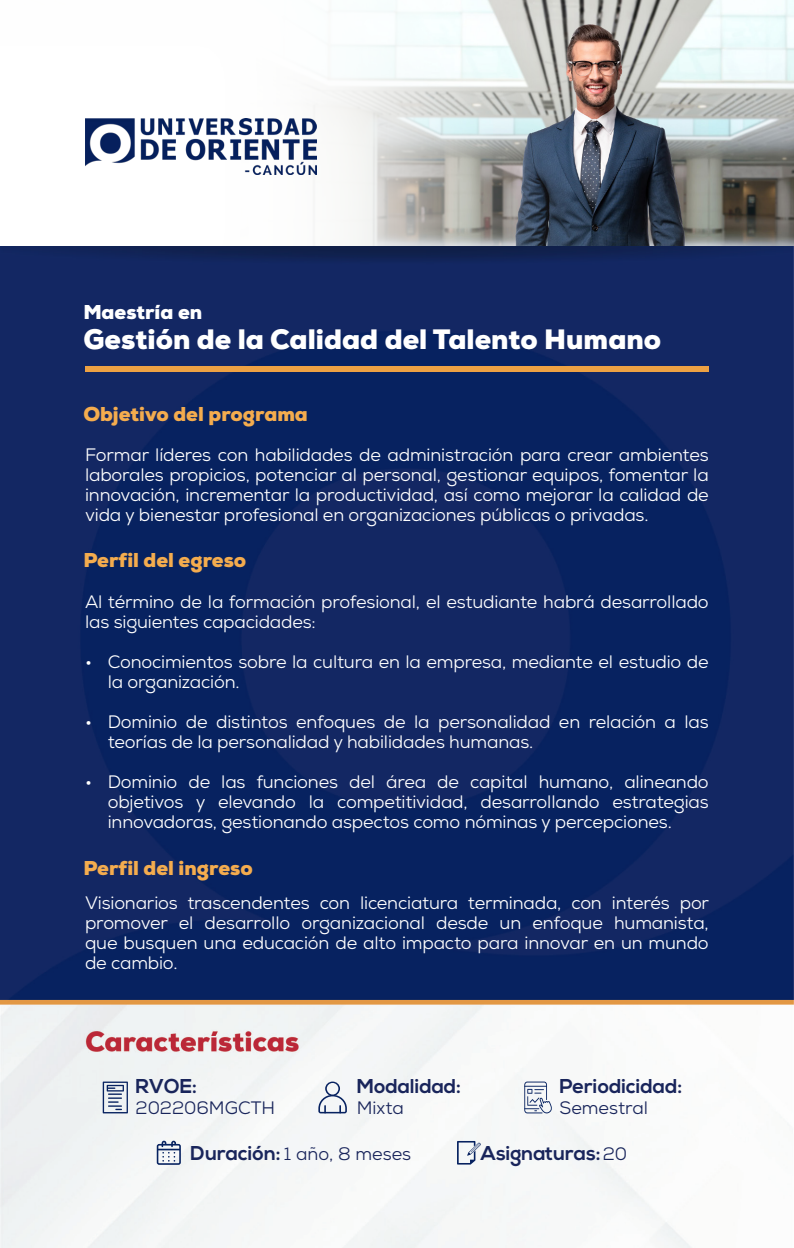
<style>
.page{position:relative;width:794px;height:1248px;background:#fff}
.page>*{position:absolute;margin:0;border:0;box-sizing:border-box;transform-origin:0 0}
.t1{font:900 28px "Nexa";color:#fff}
.t2{font:900 20px "Nexa";color:#f4ac4e}
.t3{font:700 20px "Nexa";color:#19255b}
.t4{font:900 20px "Nexa";color:#fff}
.t5{font:18px/20px "Nexa";letter-spacing:-.01em;color:#fff;text-align:justify}
.t6{font:18px "Nexa";color:#19255b}
</style>
<div class="page">
<img style="left:0;top:246px;width:794px;height:1000px">
<svg style="left:103px;top:1081px;width:25px;height:32px"></svg>
<svg style="left:318px;top:1081px;width:29px;height:32px"></svg>
<svg style="left:524px;top:1081px;width:28px;height:32px"></svg>
<svg style="left:157px;top:1140px;width:24px;height:24px"></svg>
<svg style="left:457px;top:1140px;width:24px;height:24px"></svg>
<div style="left:85px;top:366px;width:623px;height:5px;background:#eda143"></div>
<img style="left:680px;top:0;width:114px;height:246px">
<img style="left:85px;top:0;width:595px;height:246px">
<img style="left:85px;top:119px;width:231px;height:56px">
<p class="t4" style="left:83px;top:299px;width:120px">Maestría en</p>
<p class="t1" style="left:83px;top:321px;width:579px">Gestión de la Calidad del Talento Humano</p>
<p class="t2" style="left:83px;top:401px;width:226px">Objetivo del programa</p>
<p class="t5" style="left:85px;top:445px;width:625px">Formar líderes con habilidades de administración para crear ambientes laborales propicios, potenciar al personal, gestionar equipos, fomentar la innovación, incrementar la productividad, así como mejorar la calidad de vida y bienestar profesional en organizaciones públicas o privadas.</p>
<p class="t2" style="left:83px;top:547px;width:164px">Perfil del egreso</p>
<p class="t5" style="left:85px;top:591px;width:625px">Al término de la formación profesional, el estudiante habrá desarrollado las siguientes capacidades:</p>
<p class="t5" style="left:108px;top:651px;width:602px;text-indent:-23px">• Conocimientos sobre la cultura en la empresa, mediante el estudio de la organización.</p>
<p class="t5" style="left:108px;top:711px;width:602px;text-indent:-23px">• Dominio de distintos enfoques de la personalidad en relación a las teorías de la personalidad y habilidades humanas.</p>
<p class="t5" style="left:108px;top:771px;width:602px;text-indent:-23px">• Dominio de las funciones del área de capital humano, alineando objetivos y elevando la competitividad, desarrollando estrategias innovadoras, gestionando aspectos como nóminas y percepciones.</p>
<p class="t2" style="left:83px;top:854px;width:171px">Perfil del ingreso</p>
<p class="t5" style="left:85px;top:892px;width:625px">Visionarios trascendentes con licenciatura terminada, con interés por promover el desarrollo organizacional desde un enfoque humanista, que busquen una educación de alto impacto para innovar en un mundo de cambio.</p>
<p class="t3" style="left:136px;top:1074px;width:63px">RVOE:</p>
<p class="t6" style="left:136px;top:1096px;width:141px">202206MGCTH</p>
<p class="t3" style="left:357px;top:1074px;width:106px">Modalidad:</p>
<p class="t6" style="left:357px;top:1096px;width:49px">Mixta</p>
<p class="t3" style="left:559px;top:1074px;width:124px">Periodicidad:</p>
<p class="t6" style="left:559px;top:1096px;width:90px">Semestral</p>
<p class="t3" style="left:190px;top:1141px;width:91px">Duración:</p>
<p class="t6" style="left:284px;top:1142px;width:129px">1 año, 8 meses</p>
<p class="t3" style="left:481px;top:1141px;width:121px">Asignaturas:</p>
<p class="t6" style="left:603px;top:1142px;width:26px">20</p>
</div>
